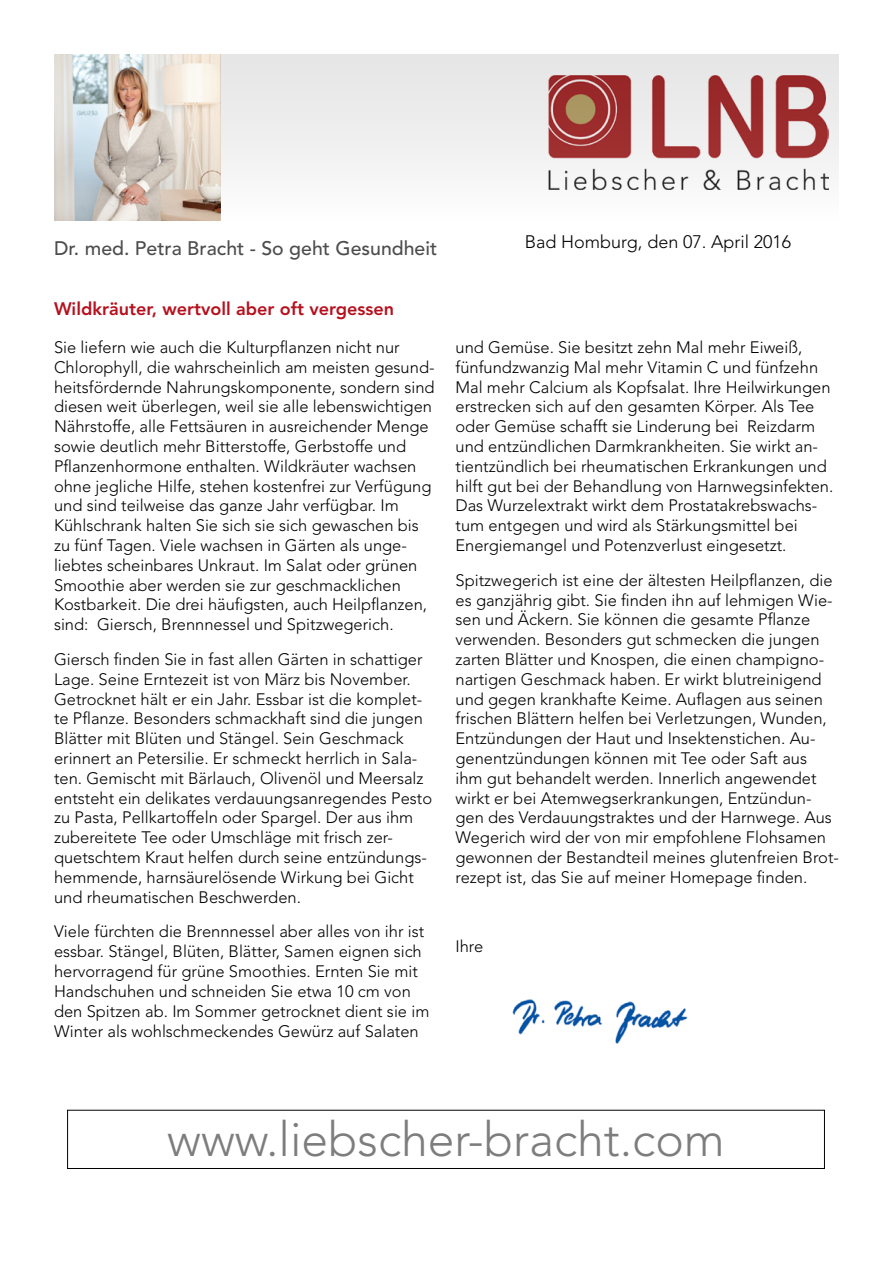
<style>
.page{position:relative;width:893px;height:1263px;background:#fff}
.page>*{position:absolute;margin:0;border:0;box-sizing:border-box;transform-origin:0 0}
.t1{font:300 48px "Avenir LT Std";color:#7d7d7d}
.t2{font:500 19.5px "Avenir LT Std";color:#4d4d4d}
.t3{font:800 18px "Avenir LT Std";color:#b6101d}
.t4{font:300 18px "Avenir LT Std";color:#000}
.t5{font:300 16.5px/19.8px "Avenir LT Std";color:#000}
</style>
<div class="page">
<img style="left:512px;top:999px;width:176px;height:45px">
<img style="left:54px;top:54px;width:166px;height:166px">
<svg style="left:220px;top:54px;width:619px;height:166px"></svg>
<p class="t2" style="left:54px;top:237px;width:385px">Dr. med. Petra Bracht - So geht Gesundheit</p>
<p class="t4" style="left:525px;top:232px;width:268px">Bad Homburg, den 07. April 2016</p>
<p class="t3" style="left:54px;top:298px;width:342px">Wildkräuter, wertvoll aber oft vergessen</p>
<p class="t5" style="left:54px;top:337px;width:382px">Sie liefern wie auch die Kulturpflanzen nicht nur Chlorophyll, die wahrscheinlich am meisten gesund&shy;heitsfördernde Nahrungskomponente, sondern sind diesen weit überlegen, weil sie alle lebenswichtigen Nährstoffe, alle Fettsäuren in ausreichender Menge sowie deutlich mehr Bitterstoffe, Gerbstoffe und Pflanzenhormone enthalten. Wildkräuter wachsen ohne jegliche Hilfe, stehen kostenfrei zur Verfügung und sind teilweise das ganze Jahr verfügbar. Im Kühlschrank halten Sie sich sie sich gewaschen bis zu fünf Tagen. Viele wachsen in Gärten als unge&shy;liebtes scheinbares Unkraut. Im Salat oder grünen Smoothie aber werden sie zur geschmacklichen Kostbarkeit. Die drei häufigsten, auch Heilpflanzen, sind: Giersch, Brennnessel und Spitzwegerich.</p>
<p class="t5" style="left:54px;top:649px;width:380px">Giersch finden Sie in fast allen Gärten in schattiger Lage. Seine Erntezeit ist von März bis November.<br>Getrocknet hält er ein Jahr. Essbar ist die komplet&shy;te Pflanze. Besonders schmackhaft sind die jungen Blätter mit Blüten und Stängel. Sein Geschmack erinnert an Petersilie. Er schmeckt herrlich in Sala&shy;ten. Gemischt mit Bärlauch, Olivenöl und Meersalz entsteht ein delikates verdauungsanregendes Pesto zu Pasta, Pellkartoffeln oder Spargel. Der aus ihm zubereitete Tee oder Umschläge mit frisch zer&shy;quetschtem Kraut helfen durch seine entzündungs&shy;hemmende, harnsäurelösende Wirkung bei Gicht und rheumatischen Beschwerden.</p>
<p class="t5" style="left:54px;top:922px;width:377px">Viele fürchten die Brennnessel aber alles von ihr ist essbar. Stängel, Blüten, Blätter, Samen eignen sich hervorragend für grüne Smoothies. Ernten Sie mit Handschuhen und schneiden Sie etwa 10 cm von den Spitzen ab. Im Sommer getrocknet dient sie im Winter als wohlschmeckendes Gewürz auf Salaten</p>
<p class="t5" style="left:455px;top:337px;width:379px">und Gemüse. Sie besitzt zehn Mal mehr Eiweiß, fünfundzwanzig Mal mehr Vitamin C und fünfzehn Mal mehr Calcium als Kopfsalat. Ihre Heilwirkungen erstrecken sich auf den gesamten Körper. Als Tee oder Gemüse schafft sie Linderung bei Reizdarm und entzündlichen Darmkrankheiten. Sie wirkt an&shy;tientzündlich bei rheumatischen Erkrankungen und hilft gut bei der Behandlung von Harnwegsinfekten.<br>Das Wurzelextrakt wirkt dem Prostatakrebswachs&shy;tum entgegen und wird als Stärkungsmittel bei Energiemangel und Potenzverlust eingesetzt.</p>
<p class="t5" style="left:455px;top:570px;width:385px">Spitzwegerich ist eine der ältesten Heilpflanzen, die es ganzjährig gibt. Sie finden ihn auf lehmigen Wie&shy;sen und Äckern. Sie können die gesamte Pflanze verwenden. Besonders gut schmecken die jungen zarten Blätter und Knospen, die einen champigno&shy;nartigen Geschmack haben. Er wirkt blutreinigend und gegen krankhafte Keime. Auflagen aus seinen frischen Blättern helfen bei Verletzungen, Wunden, Entzündungen der Haut und Insektenstichen. Au&shy;genentzündungen können mit Tee oder Saft aus<br>ihm gut behandelt werden. Innerlich angewendet wirkt er bei Atemwegserkrankungen, Entzündun&shy;gen des Verdauungstraktes und der Harnwege. Aus Wegerich wird der von mir empfohlene Flohsamen gewonnen der Bestandteil meines glutenfreien Brot&shy;rezept ist, das Sie auf meiner Homepage finden.</p>
<p class="t5" style="left:455px;top:937px;width:29px">Ihre</p>
<h1 class="t1" style="left:167px;top:1111px;width:559px">www.liebscher-bracht.com</h1>
</div>
